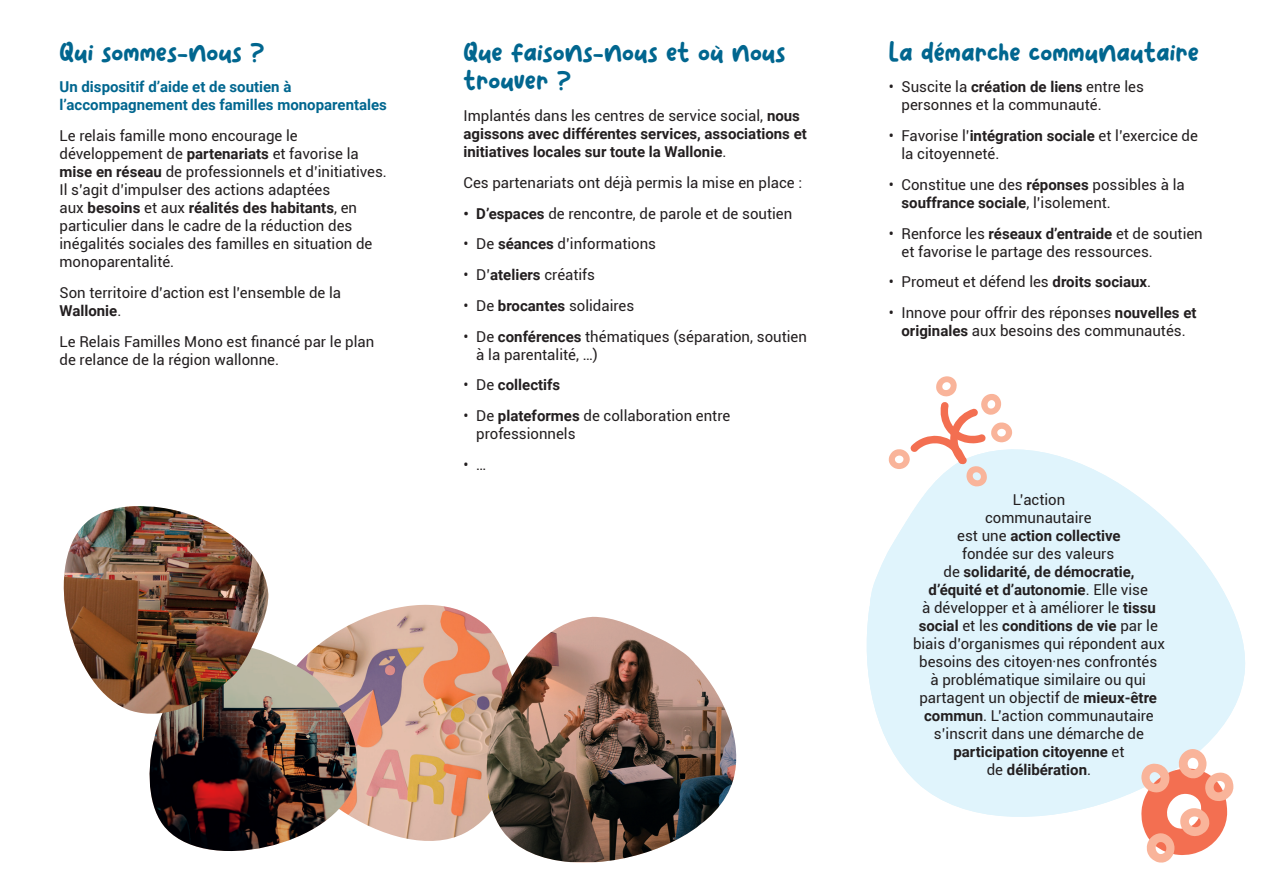
<style>
.page{position:relative;width:1263px;height:893px;background:#fff}
.page>*{position:absolute;margin:0;border:0;box-sizing:border-box;transform-origin:0 0}
.t1{font:24px/28.8px "Pulang";color:#01668f}
.t2{font:15px/18px "Roboto";color:#231f20}
.t3{font:700 15px/18px "Roboto";color:#231f20}
.t4{font:700 15px/18px "Roboto";color:#01668f}
.s1{font-weight:700}
.s2{font-weight:400}
</style>
<div class="page">
<svg style="left:359px;top:604px;width:126px;height:237px"></svg>
<svg style="left:866px;top:432px;width:379px;height:385px;fill:#e0f4fc"></svg>
<svg style="left:889px;top:376px;width:123px;height:110px"></svg>
<svg style="left:1141px;top:749px;width:92px;height:114px"></svg>
<img style="left:63px;top:506px;width:296px;height:345px">
<img style="left:485px;top:617px;width:252px;height:246px">
<h1 class="t1" style="left:60px;top:38px;width:207px">Qui sommes-nous ?</h1>
<p class="t4" style="left:60px;top:77px;width:329px">Un dispositif d’aide et de soutien à l’accompagnement des familles monoparentales</p>
<p class="t2" style="left:60px;top:126px;width:329px">Le relais famille mono encourage le développement de <span class="s1">partenariats</span> et favorise la <span class="s1">mise en réseau</span> de professionnels et d’initiatives.<br>Il s’agit d’impulser des actions adaptées<br>aux <span class="s1">besoins</span> et aux <span class="s1">réalités des habitants</span>, en particulier dans le cadre de la réduction des inégalités sociales des familles en situation de monoparentalité.</p>
<p class="t2" style="left:60px;top:283px;width:283px">Son territoire d’action est l’ensemble de la<br><span class="s1">Wallonie</span>.</p>
<p class="t2" style="left:60px;top:332px;width:316px">Le Relais Familles Mono est financé par le plan de relance de la région wallonne.</p>
<h1 class="t1" style="left:463px;top:38px;width:323px">Que faisons-nous et où nous trouver ?</h1>
<p class="t3" style="left:463px;top:106px;width:345px"><span class="s2">Implantés dans les centres de service social,</span> nous agissons avec différentes services, associations et initiatives locales sur toute la Wallonie<span class="s2">.</span></p>
<p class="t2" style="left:463px;top:173px;width:340px">Ces partenariats ont déjà permis la mise en place :</p>
<p class="t2" style="left:463px;top:204px;width:330px"><span class="s1">• D’espaces</span> de rencontre, de parole et de soutien</p>
<p class="t2" style="left:463px;top:235px;width:194px">• De <span class="s1">séances</span> d’informations</p>
<p class="t2" style="left:463px;top:265px;width:133px">• D’<span class="s1">ateliers</span> créatifs</p>
<p class="t2" style="left:463px;top:296px;width:172px">• De <span class="s1">brocantes</span> solidaires</p>
<p class="t2" style="left:476px;top:327px;width:332px;text-indent:-13px">• De <span class="s1">conférences</span> thématiques (séparation, soutien à la parentalité, …)</p>
<p class="t3" style="left:463px;top:376px;width:98px"><span class="s2">• De</span> collectifs</p>
<p class="t2" style="left:476px;top:406px;width:256px;text-indent:-13px">• De <span class="s1">plateformes</span> de collaboration entre professionnels</p>
<p class="t2" style="left:463px;top:455px;width:24px">• …</p>
<h1 class="t1" style="left:889px;top:38px;width:312px">La démarche communautaire</h1>
<p class="t2" style="left:901px;top:77px;width:244px;text-indent:-13px">• Suscite la <span class="s1">création de liens</span> entre les personnes et la communauté.</p>
<p class="t2" style="left:901px;top:126px;width:298px;text-indent:-13px">• Favorise l’<span class="s1">intégration sociale</span> et l’exercice de la citoyenneté.</p>
<p class="t2" style="left:901px;top:175px;width:285px;text-indent:-13px">• Constitue une des <span class="s1">réponses</span> possibles à la <span class="s1">souffrance sociale</span>, l’isolement.</p>
<p class="t2" style="left:901px;top:224px;width:303px;text-indent:-13px">• Renforce les <span class="s1">réseaux d’entraide</span> et de soutien et favorise le partage des ressources.</p>
<p class="t2" style="left:889px;top:272px;width:264px">• Promeut et défend les <span class="s1">droits sociaux</span>.</p>
<p class="t2" style="left:889px;top:303px;width:309px;text-align:center">• Innove pour offrir des réponses <span class="s1">nouvelles et originales</span> aux besoins des communautés.</p>
<p class="t2" style="left:913px;top:490px;width:253px;text-align:center">L’action<br>communautaire<br>est une <span class="s1">action collective<br></span>fondée sur des valeurs<br>de <span class="s1">solidarité, de démocratie,<br>d’équité et d’autonomie</span>. Elle vise<br>à développer et à améliorer le <span class="s1">tissu social</span> et les <span class="s1">conditions de vie</span> par le biais d’organismes qui répondent aux besoins des citoyen·nes confrontés<br>à problématique similaire ou qui partagent un objectif de <span class="s1">mieux-être commun</span>. L’action communautaire s’inscrit dans une démarche de <span class="s1">participation citoyenne</span> et<br>de <span class="s1">délibération</span>.</p>
</div>
